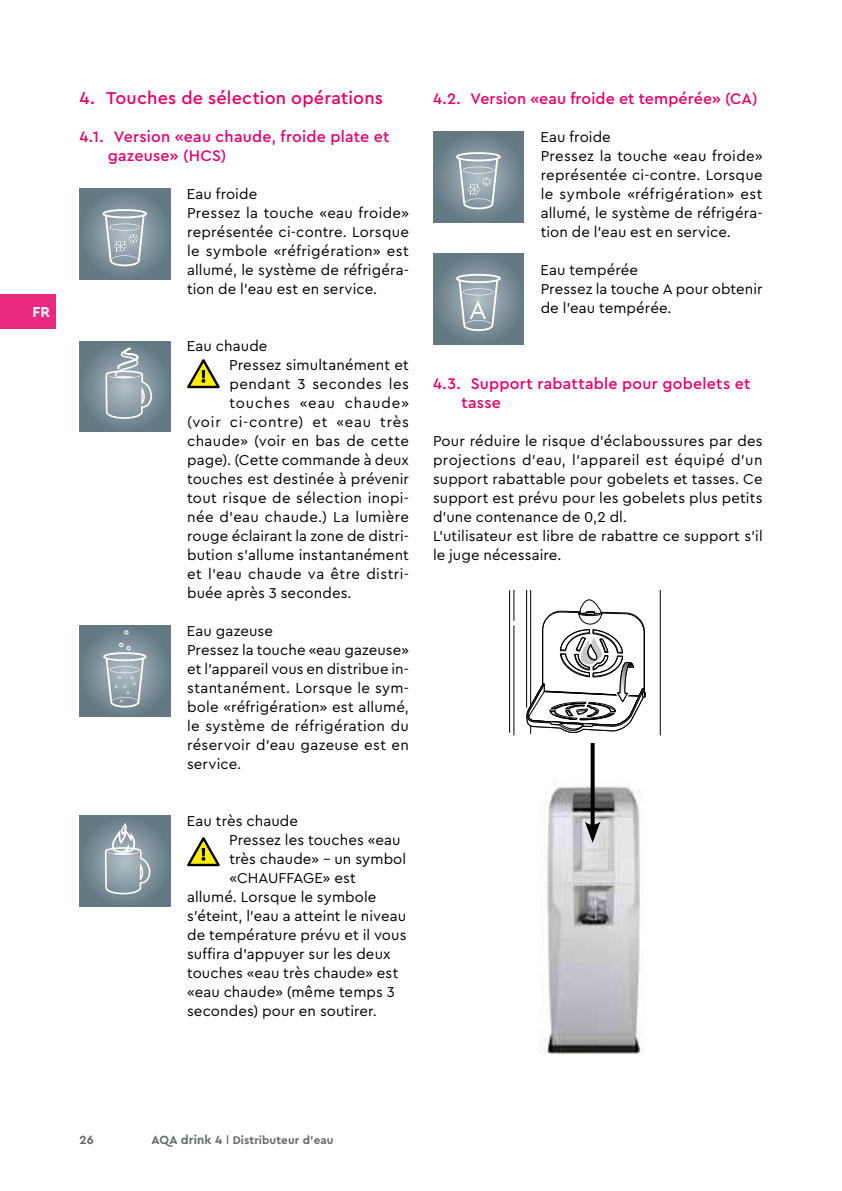
<style>
.page{position:relative;width:842px;height:1191px;background:#fff}
.page>*{position:absolute;margin:0;border:0;box-sizing:border-box;transform-origin:0 0}
.t1{font:500 18px "Cera PRO";letter-spacing:.01em;color:#e5006a}
.t2{font:500 16px/19px "Cera PRO";letter-spacing:.015em;color:#e5006a}
.t3{font:15px/19px "Cera PRO";letter-spacing:.01em;color:#000}
.t4{font:15px "Cera PRO";letter-spacing:.03em;color:#000}
.t5{font:15px "Cera PRO";letter-spacing:.05em;color:#000}
.t6{font:15px "Cera PRO";letter-spacing:.035em;color:#000}
.t7{font:15px "Cera PRO";letter-spacing:.06em;color:#000}
.t8{font:700 15px "Cera PRO";color:#fff}
.t9{font:700 12.4px "Cera PRO";color:#656b6d}
.t10{font:700 11.6px "Cera PRO";letter-spacing:.01em;color:#656b6d}
.s1{font-size:12.4px}
.s2{font-weight:500}
</style>
<div class="page">
<div style="left:0;top:294px;width:56px;height:34px;background:#e92981"></div>
<svg style="left:79px;top:188px;width:91px;height:91px;background:#6e828c"></svg>
<svg style="left:102px;top:209px;width:45px;height:57px;background:#a7b3ba"></svg>
<svg style="left:79px;top:341px;width:91px;height:91px;background:#6c808b"></svg>
<svg style="left:105px;top:347px;width:47px;height:72px;background:#9caab2"></svg>
<svg style="left:187px;top:359px;width:33px;height:29px"></svg>
<svg style="left:79px;top:626px;width:91px;height:90px;background:#6e828c"></svg>
<svg style="left:124px;top:630px;width:5px;height:4px"></svg>
<svg style="left:103px;top:643px;width:43px;height:64px;background:#a2afb6"></svg>
<svg style="left:79px;top:816px;width:91px;height:90px;background:#6d818b"></svg>
<svg style="left:105px;top:822px;width:45px;height:72px;background:#9dabb3"></svg>
<svg style="left:187px;top:837px;width:33px;height:29px"></svg>
<svg style="left:433px;top:132px;width:91px;height:90px;background:#6e828c"></svg>
<svg style="left:456px;top:152px;width:45px;height:57px;background:#a7b3ba"></svg>
<svg style="left:433px;top:253px;width:91px;height:91px;background:#6e828c"></svg>
<svg style="left:456px;top:274px;width:45px;height:57px;background:#a8b4bb"></svg>
<hr style="left:660px;top:591px;width:1px;height:144px;background:#000">
<hr style="left:530px;top:591px;width:1px;height:143px;background:#000">
<hr style="left:526px;top:591px;width:1px;height:116px;background:#000">
<hr style="left:514px;top:625px;width:1px;height:110px;background:#000">
<svg style="left:514px;top:591px;width:1px;height:29px"></svg>
<hr style="left:509px;top:591px;width:1px;height:141px;background:#000">
<svg style="left:526px;top:599px;width:120px;height:135px"></svg>
<img style="left:541px;top:778px;width:103px;height:276px">
<svg style="left:591px;top:743px;width:4px;height:78px"></svg>
<svg style="left:585px;top:821px;width:15px;height:22px"></svg>
<p class="t8" style="left:33px;top:302px;width:19px">FR</p>
<p class="t1" style="left:79px;top:85px;width:305px">4. Touches de sélection opérations</p>
<p class="t2" style="left:108px;top:126px;width:283px;text-indent:-28px">4.1. Version «eau chaude, froide plate et gazeuse» (HCS)</p>
<p class="t3" style="left:187px;top:183px;width:224px">Eau froide<br>Pressez la touche «eau froide» représentée ci-contre. Lorsque le symbole «réfrigération» est allumé, le système de réfrigéra&shy;tion de l’eau est en service.</p>
<p class="t3" style="left:187px;top:335px;width:82px">Eau chaude</p>
<p class="t3" style="left:229px;top:354px;width:181px">Pressez simultanément et</p>
<p class="t6" style="left:229px;top:373px;width:181px">pendant 3 secondes les</p>
<p class="t7" style="left:229px;top:392px;width:181px">touches «eau chaude»</p>
<p class="t5" style="left:187px;top:412px;width:223px">(voir ci-contre) et «eau très</p>
<p class="t3" style="left:187px;top:430px;width:223px">chaude» (voir en bas de cette</p>
<p class="t3" style="left:187px;top:449px;width:223px">page). (Cette commande à deux</p>
<p class="t3" style="left:187px;top:468px;width:223px">touches est destinée à prévenir</p>
<p class="t3" style="left:187px;top:487px;width:223px">tout risque de sélection inopi-</p>
<p class="t3" style="left:187px;top:506px;width:223px">née d’eau chaude.) La lumière</p>
<p class="t3" style="left:187px;top:525px;width:223px">rouge éclairant la zone de distri-</p>
<p class="t3" style="left:187px;top:544px;width:223px">bution s’allume instantanément</p>
<p class="t4" style="left:187px;top:564px;width:223px">et l’eau chaude va être distri-</p>
<p class="t3" style="left:187px;top:582px;width:166px">buée après 3 secondes.</p>
<p class="t3" style="left:187px;top:620px;width:224px">Eau gazeuse<br>Pressez la touche «eau gazeuse» et l’appareil vous en distribue in&shy;stantanément. Lorsque le sym&shy;bole «réfrigération» est allumé, le système de réfrigération du réservoir d’eau gazeuse est en service.</p>
<p class="t3" style="left:187px;top:810px;width:113px">Eau très chaude</p>
<p class="t3" style="left:229px;top:829px;width:173px">Pressez les touches «eau</p>
<p class="t3" style="left:229px;top:848px;width:178px">très chaude» – un symbol</p>
<p class="t3" style="left:229px;top:867px;width:128px">«CHAUFFAGE» est</p>
<p class="t3" style="left:187px;top:886px;width:191px">allumé. Lorsque le symbole</p>
<p class="t3" style="left:187px;top:905px;width:220px">s’éteint, l’eau a atteint le niveau</p>
<p class="t3" style="left:187px;top:924px;width:221px">de température prévu et il vous</p>
<p class="t3" style="left:187px;top:943px;width:205px">suffira d’appuyer sur les deux</p>
<p class="t3" style="left:187px;top:962px;width:213px">touches «eau très chaude» est</p>
<p class="t3" style="left:187px;top:981px;width:209px">«eau chaude» (même temps 3</p>
<p class="t3" style="left:187px;top:1000px;width:191px">secondes) pour en soutirer.</p>
<p class="t2" style="left:433px;top:88px;width:326px">4.2. Version «eau froide et tempérée» (CA)</p>
<p class="t3" style="left:541px;top:126px;width:224px">Eau froide<br>Pressez la touche «eau froide» représentée ci-contre. Lorsque le symbole «réfrigération» est allumé, le système de réfrigéra&shy;tion de l’eau est en service.</p>
<p class="t3" style="left:541px;top:259px;width:224px">Eau tempérée<br>Pressez la touche A pour obtenir de l’eau tempérée.</p>
<p class="t2" style="left:461px;top:373px;width:291px;text-indent:-28px">4.3. Support rabattable pour gobelets et tasse</p>
<p class="t3" style="left:433px;top:430px;width:331px">Pour réduire le risque d’éclaboussures par des projections d’eau, l’appareil est équipé d’un support rabattable pour gobelets et tasses. Ce support est prévu pour les gobelets plus petits d’une contenance de 0,2 dl.<br>L’utilisateur est libre de rabattre ce support s’il le juge nécessaire.</p>
<p class="t9" style="left:79px;top:1132px;width:16px">26</p>
<p class="t10" style="left:151px;top:1132px;width:184px"><span class="s1">AQA drink 4</span> <span class="s2">l</span> Distributeur d'eau</p>
</div>
